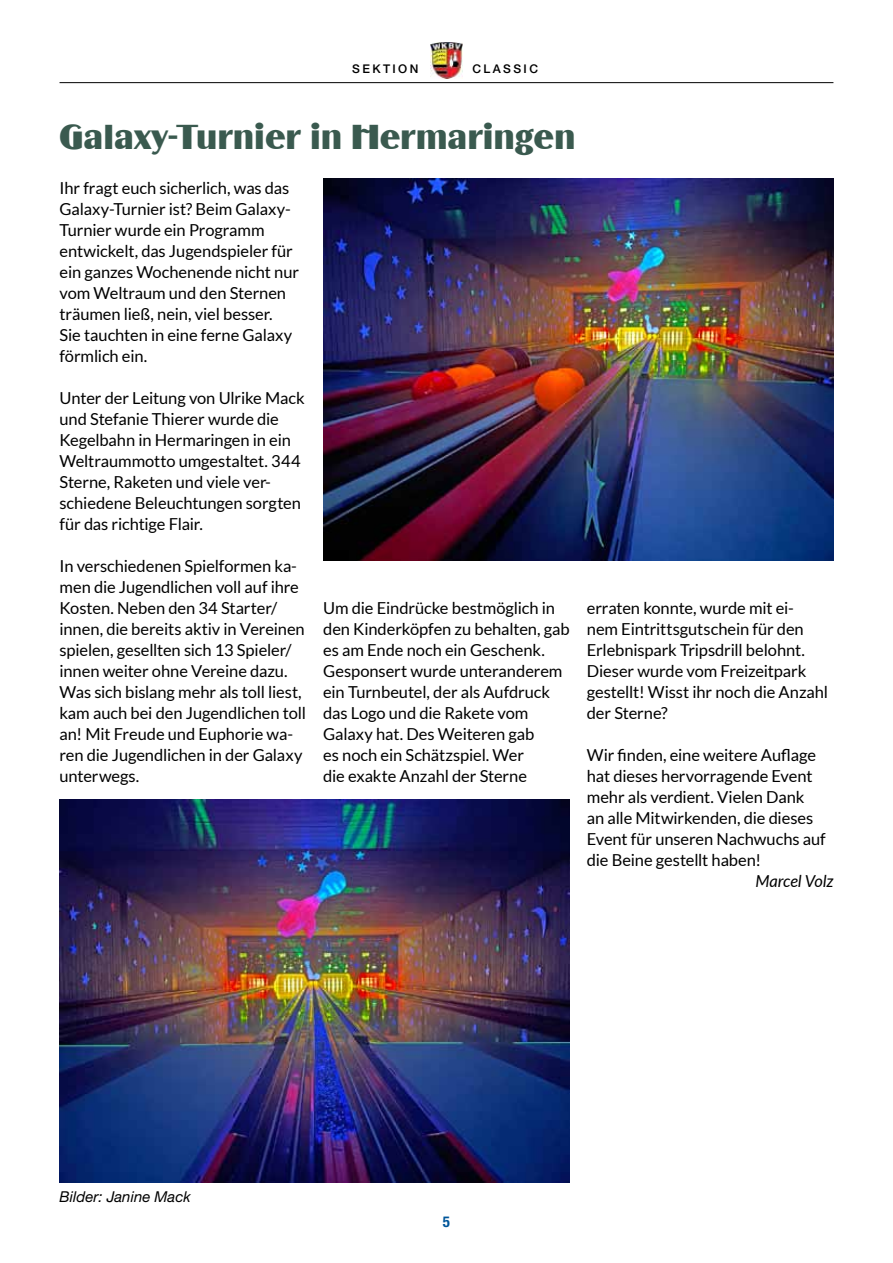
<style>
.page{position:relative;width:893px;height:1263px;background:#fff}
.page>*{position:absolute;margin:0;border:0;box-sizing:border-box;transform-origin:0 0}
.t1{font:36px "Binner D";color:#3a5a4f}
.t2{font:16.5px/21px "Lato";letter-spacing:-.005em;color:#000}
.t3{font:italic 16.5px "Lato";letter-spacing:-.005em;color:#000}
.t4{font:italic 15px "Helvetica Neue LT Pro";color:#000}
.t5{font:700 condensed 15px "Helvetica Neue LT Pro";color:#00569a}
.t6{font:500 12px "Helvetica Neue LT Pro";letter-spacing:.2em;color:#000}
</style>
<div class="page">
<hr style="left:60px;top:82px;width:773px;height:1px;background:#000">
<img style="left:431px;top:43px;width:31px;height:36px">
<img style="left:323px;top:179px;width:510px;height:382px">
<img style="left:60px;top:800px;width:510px;height:382px">
<p class="t6" style="left:352px;top:62px;width:68px">SEKTION</p>
<p class="t6" style="left:472px;top:62px;width:67px">CLASSIC</p>
<h1 class="t1" style="left:60px;top:117px;width:517px">Galaxy-Turnier in Hermaringen</h1>
<p class="t2" style="left:60px;top:177px;width:241px">Ihr fragt euch sicherlich, was das<br>Galaxy-Turnier ist? Beim Galaxy-<br>Turnier wurde ein Programm entwickelt, das Jugendspieler für ein ganzes Wochenende nicht nur vom Weltraum und den Sternen träumen ließ, nein, viel besser.<br>Sie tauchten in eine ferne Galaxy förmlich ein.</p>
<p class="t2" style="left:60px;top:388px;width:247px">Unter der Leitung von Ulrike Mack und Stefanie Thierer wurde die<br>Kegelbahn in Hermaringen in ein<br>Weltraummotto umgestaltet. 344<br>Sterne, Raketen und viele ver&shy;schiedene Beleuchtungen sorgten für das richtige Flair.</p>
<p class="t2" style="left:60px;top:556px;width:248px">In verschiedenen Spielformen ka&shy;men die Jugendlichen voll auf ihre<br>Kosten. Neben den 34 Starter/ innen, die bereits aktiv in Vereinen spielen, gesellten sich 13 Spieler/ innen weiter ohne Vereine dazu.<br>Was sich bislang mehr als toll liest, kam auch bei den Jugendlichen toll an! Mit Freude und Euphorie wa&shy;ren die Jugendlichen in der Galaxy unterwegs.</p>
<p class="t2" style="left:323px;top:598px;width:248px">Um die Eindrücke bestmöglich in den Kinderköpfen zu behalten, gab es am Ende noch ein Geschenk.<br>Gesponsert wurde unteranderem ein Turnbeutel, der als Aufdruck das Logo und die Rakete vom<br>Galaxy hat. Des Weiteren gab<br>es noch ein Schätzspiel. Wer<br>die exakte Anzahl der Sterne</p>
<p class="t2" style="left:587px;top:598px;width:243px">erraten konnte, wurde mit ei&shy;nem Eintrittsgutschein für den<br>Erlebnispark Tripsdrill belohnt.<br>Dieser wurde vom Freizeitpark gestellt! Wisst ihr noch die Anzahl der Sterne?</p>
<p class="t2" style="left:587px;top:745px;width:241px">Wir finden, eine weitere Auflage hat dieses hervorragende Event mehr als verdient. Vielen Dank an alle Mitwirkenden, die dieses<br>Event für unseren Nachwuchs auf die Beine gestellt haben!</p>
<p class="t3" style="left:755px;top:872px;width:79px">Marcel Volz</p>
<p class="t4" style="left:60px;top:1187px;width:133px">Bilder: Janine Mack</p>
<p class="t5" style="left:443px;top:1212px;width:9px">5</p>
</div>
